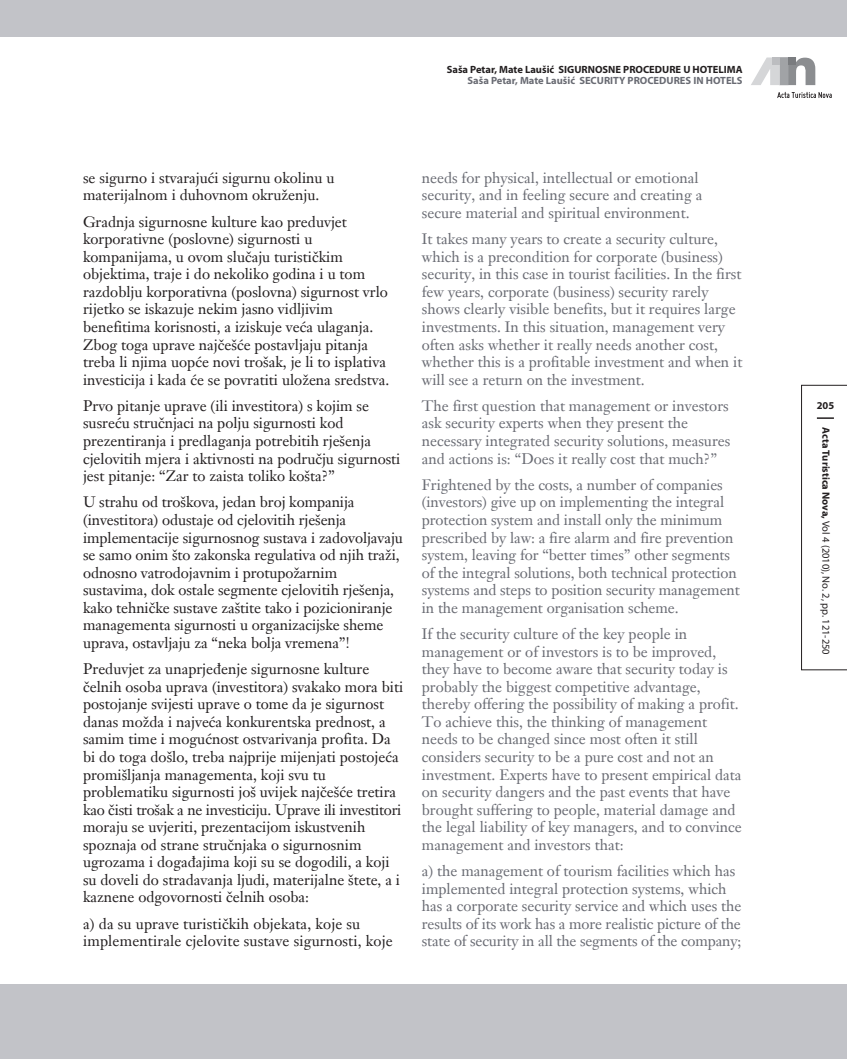
<style>
.page{position:relative;width:847px;height:1059px;background:#fff}
.page>*{position:absolute;margin:0;border:0;box-sizing:border-box;transform-origin:0 0}
.t1{font:15px/17.5px "Janson HR";color:#696b73}
.t2{font:15px/17.5px "Janson HR";color:#231f20}
.t3{font:700 10.5px "Myriad Pro";color:#231f20}
.t4{font:700 10.5px "Myriad Pro";color:#696b73}
.t5{font:10.5px "Myriad Pro";color:#231f20}
.s1{font-weight:700}
</style>
<div class="page">
<svg style="left:777px;top:92px;width:54px;height:6px"></svg>
<svg style="left:751px;top:57px;width:64px;height:28px"></svg>
<div style="left:772px;top:57px;width:7px;height:8px;background:#bcbdc0"></div>
<svg style="left:801px;top:385px;width:45px;height:285px"></svg>
<div style="left:0;top:984px;width:846px;height:75px;background:#c2c3c8"></div>
<div style="left:0;top:0;width:846px;height:36px;background:#c2c3c8"></div>
<p class="t3" style="left:446px;top:65px;width:297px">Saša Petar, Mate Laušić SIGURNOSNE PROCEDURE U HOTELIMA</p>
<p class="t4" style="left:467px;top:76px;width:276px">Saša Petar, Mate Laušić SECURITY PROCEDURES IN HOTELS</p>
<p class="t2" style="left:83px;top:169px;width:253px">se sigurno i stvarajući sigurnu okolinu u materijalnom i duhovnom okruženju.</p>
<p class="t2" style="left:83px;top:213px;width:308px">Gradnja sigurnosne kulture kao preduvjet korporativne (poslovne) sigurnosti u kompanijama, u ovom slučaju turističkim objektima, traje i do nekoliko godina i u tom razdoblju korporativna (poslovna) sigurnost vrlo rijetko se iskazuje nekim jasno vidljivim benefitima korisnosti, a iziskuje veća ulaganja.<br>Zbog toga uprave najčešće postavljaju pitanja treba li njima uopće novi trošak, je li to isplativa investicija i kada će se povratiti uložena sredstva.</p>
<p class="t2" style="left:83px;top:397px;width:319px">Prvo pitanje uprave (ili investitora) s kojim se susreću stručnjaci na polju sigurnosti kod prezentiranja i predlaganja potrebitih rješenja cjelovitih mjera i aktivnosti na području sigurnosti jest pitanje: “Zar to zaista toliko košta?”</p>
<p class="t2" style="left:83px;top:493px;width:321px">U strahu od troškova, jedan broj kompanija (investitora) odustaje od cjelovitih rješenja implementacije sigurnosnog sustava i zadovoljavaju se samo onim što zakonska regulativa od njih traži, odnosno vatrodojavnim i protupožarnim sustavima, dok ostale segmente cjelovitih rješenja, kako tehničke sustave zaštite tako i pozicioniranje managementa sigurnosti u organizacijske sheme uprava, ostavljaju za “neka bolja vremena”!</p>
<p class="t2" style="left:83px;top:660px;width:321px">Preduvjet za unaprjeđenje sigurnosne kulture čelnih osoba uprava (investitora) svakako mora biti postojanje svijesti uprave o tome da je sigurnost danas možda i najveća konkurentska prednost, a samim time i mogućnost ostvarivanja profita. Da bi do toga došlo, treba najprije mijenjati postojeća promišljanja managementa, koji svu tu problematiku sigurnosti još uvijek najčešće tretira kao čisti trošak a ne investiciju. Uprave ili investitori moraju se uvjeriti, prezentacijom iskustvenih spoznaja od strane stručnjaka o sigurnosnim ugrozama i događajima koji su se dogodili, a koji su doveli do stradavanja ljudi, materijalne štete, a i kaznene odgovornosti čelnih osoba:</p>
<p class="t2" style="left:83px;top:915px;width:311px">a) da su uprave turističkih objekata, koje su implementirale cjelovite sustave sigurnosti, koje</p>
<p class="t1" style="left:422px;top:169px;width:282px">needs for physical, intellectual or emotional security, and in feeling secure and creating a secure material and spiritual environment.</p>
<p class="t1" style="left:422px;top:230px;width:322px">It takes many years to create a security culture, which is a precondition for corporate (business) security, in this case in tourist facilities. In the first few years, corporate (business) security rarely shows clearly visible benefits, but it requires large investments. In this situation, management very often asks whether it really needs another cost, whether this is a profitable investment and when it will see a return on the investment.</p>
<p class="t1" style="left:422px;top:397px;width:310px">The first question that management or investors ask security experts when they present the necessary integrated security solutions, measures and actions is: “Does it really cost that much?”</p>
<p class="t1" style="left:422px;top:476px;width:319px">Frightened by the costs, a number of companies (investors) give up on implementing the integral protection system and install only the minimum prescribed by law: a fire alarm and fire prevention system, leaving for “better times” other segments of the integral solutions, both technical protection systems and steps to position security management in the management organisation scheme.</p>
<p class="t1" style="left:422px;top:625px;width:321px">If the security culture of the key people in management or of investors is to be improved, they have to become aware that security today is probably the biggest competitive advantage, thereby offering the possibility of making a profit.<br>To achieve this, the thinking of management needs to be changed since most often it still considers security to be a pure cost and not an investment. Experts have to present empirical data on security dangers and the past events that have brought suffering to people, material damage and the legal liability of key managers, and to convince management and investors that:</p>
<p class="t1" style="left:422px;top:862px;width:321px">a) the management of tourism facilities which has implemented integral protection systems, which has a corporate security service and which uses the results of its work has a more realistic picture of the state of security in all the segments of the company;</p>
<p class="t3" style="left:816px;top:402px;width:19px">205</p>
<p class="t5" style="left:829px;top:427px;width:229px;rotate:90deg"><span class="s1">Acta Turistica Nova,</span> Vol 4 (2010), No. 2, pp. 121-250</p>
</div>
